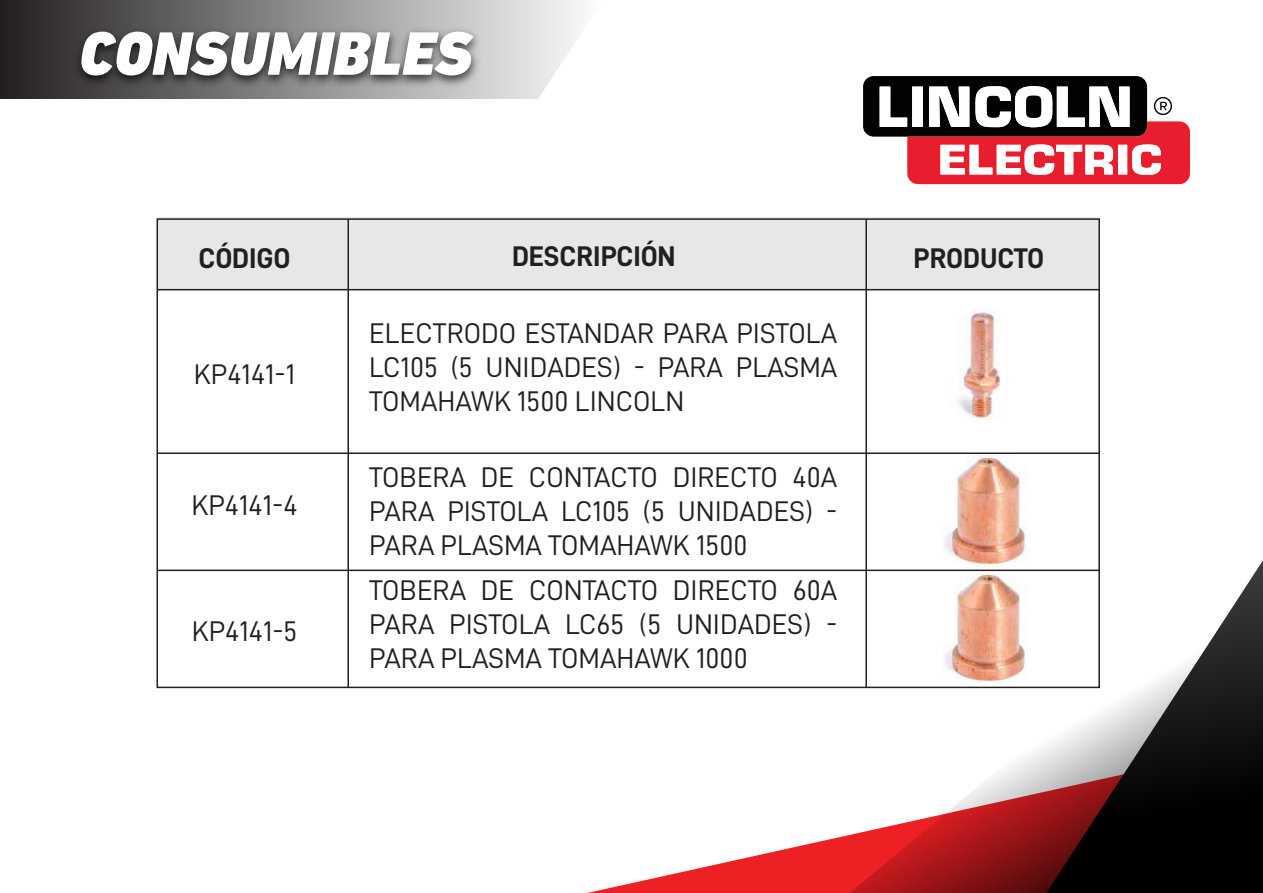
<style>
.page{position:relative;width:1263px;height:893px;background:#fff}
.page>*{position:absolute;margin:0;border:0;box-sizing:border-box;transform-origin:0 0}
.t1{font:italic 900 62.4px "DIN Next LT Pro";color:#fff}
.t2{font:28.5px/34.2px "D DIN";color:#231f20;text-align:justify}
.t3{font:28.5px "D DIN Bold";letter-spacing:-.01em;color:#231f20}
</style>
<div class="page">
<svg style="left:863px;top:76px;width:327px;height:233px"></svg>
<svg style="left:850px;top:566px;width:196px;height:123px"></svg>
<svg style="left:587px;top:747px;width:459px;height:146px"></svg>
<svg style="left:1046px;top:560px;width:217px;height:333px"></svg>
<svg style="left:0;top:0;width:578px;height:99px;background:#949292"></svg>
<img style="left:66px;top:14px;width:420px;height:85px">
<div style="left:157px;top:218px;width:942px;height:72px;background:#e6e7e8"></div>
<hr style="left:157px;top:570px;width:942px;height:1px;background:#231f20">
<hr style="left:157px;top:452px;width:942px;height:2px;background:#231f20">
<hr style="left:157px;top:289px;width:942px;height:1px;background:#231f20">
<hr style="left:865px;top:219px;width:2px;height:468px;background:#231f20">
<hr style="left:347px;top:219px;width:2px;height:468px;background:#231f20">
<img style="left:958px;top:309px;width:43px;height:112px">
<img style="left:944px;top:455px;width:83px;height:111px">
<img style="left:931px;top:572px;width:112px;height:111px">
<h1 class="t1" style="left:79px;top:16px;width:395px">CONSUMIBLES</h1>
<p class="t3" style="left:198px;top:242px;width:94px">CÓDIGO</p>
<p class="t3" style="left:512px;top:241px;width:165px">DESCRIPCIÓN</p>
<p class="t3" style="left:913px;top:242px;width:132px">PRODUCTO</p>
<p class="t2" style="left:194px;top:357px;width:103px">KP4141-1</p>
<p class="t2" style="left:191px;top:488px;width:108px">KP4141-4</p>
<p class="t2" style="left:192px;top:613px;width:107px">KP4141-5</p>
<p class="t2" style="left:369px;top:315px;width:470px">ELECTRODO ESTANDAR PARA PISTOLA LC105 (5 UNIDADES) - PARA PLASMA TOMAHAWK 1500 LINCOLN</p>
<p class="t2" style="left:369px;top:460px;width:469px">TOBERA DE CONTACTO DIRECTO 40A PARA PISTOLA LC105 (5 UNIDADES) - PARA PLASMA TOMAHAWK 1500</p>
<p class="t2" style="left:369px;top:572px;width:470px">TOBERA DE CONTACTO DIRECTO 60A PARA PISTOLA LC65 (5 UNIDADES) - PARA PLASMA TOMAHAWK 1000</p>
</div>
